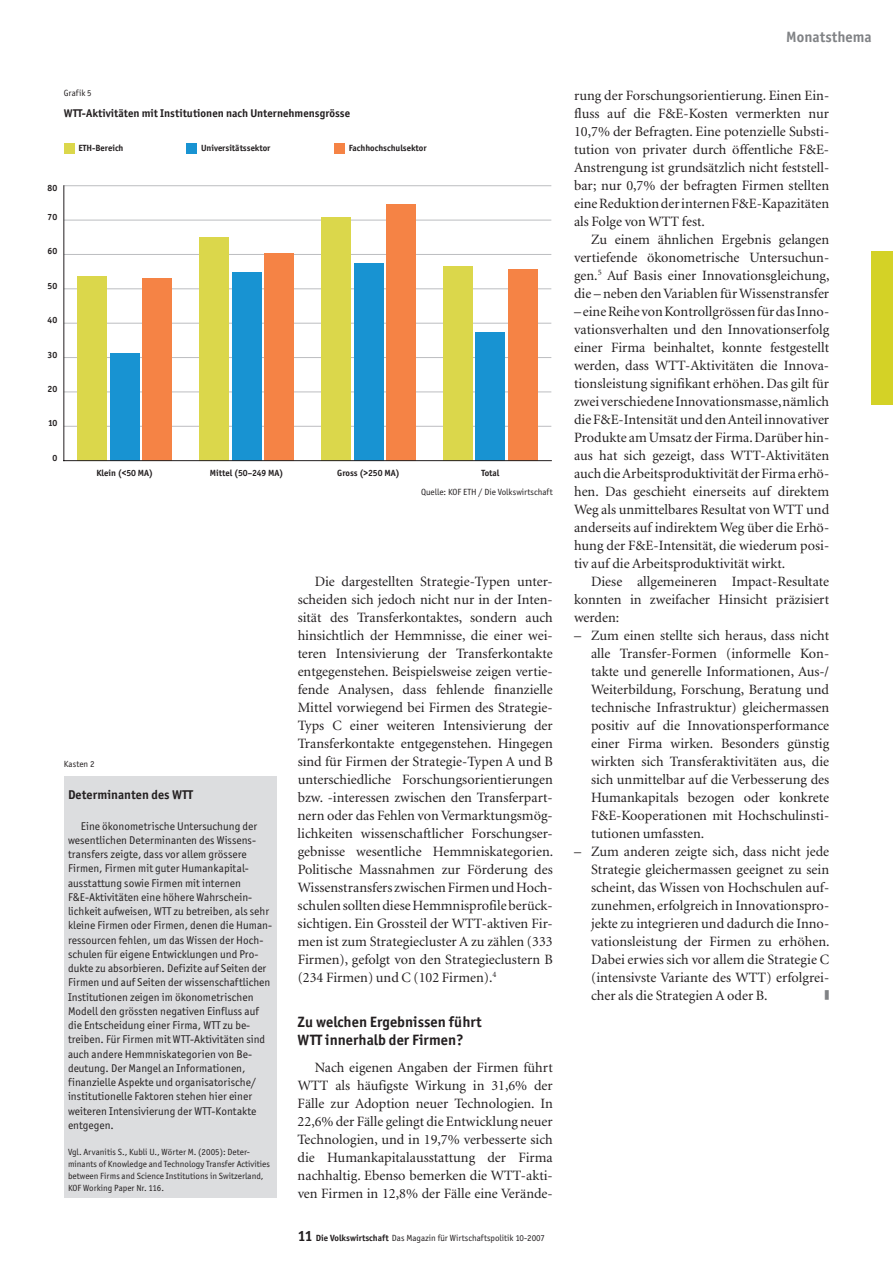
<style>
.page{position:relative;width:893px;height:1263px;background:#fff}
.page>*{position:absolute;margin:0;border:0;box-sizing:border-box;transform-origin:0 0}
.t1{font:700 15px/18px "Officina San ITC";letter-spacing:.005em;color:#231f20}
.t2{font:700 15px "Officina San ITC";letter-spacing:.005em;color:#808285}
.t3{font:14.25px/18px "Minion";color:#231f20;text-align:justify}
.t4{font:700 12.75px "Officina San ITC";letter-spacing:.005em;color:#231f20}
.t5{font:11.25px/14.2px "Officina San ITC";letter-spacing:.005em;color:#231f20}
.t6{font:700 11.25px "Officina San ITC";letter-spacing:.005em;color:#231f20}
.t7{font:9px/12px "Officina San ITC";letter-spacing:.005em;color:#231f20}
.t8{font:700 9px "Officina San ITC";color:#231f20}
.s1{font-weight:700;font-size:15px}
.s2{font-weight:700}
</style>
<div class="page">
<div style="left:872px;top:252px;width:21px;height:153px;background:#d4d226"></div>
<div style="left:64px;top:776px;width:212px;height:421px;background:#dcdddf"></div>
<hr style="left:64px;top:426px;width:487px;height:1px;background:#bcbdc0">
<hr style="left:64px;top:391px;width:487px;height:1px;background:#bcbdc0">
<hr style="left:64px;top:357px;width:487px;height:1px;background:#bcbdc0">
<hr style="left:64px;top:323px;width:487px;height:1px;background:#bcbdc0">
<hr style="left:64px;top:288px;width:487px;height:1px;background:#bcbdc0">
<hr style="left:64px;top:254px;width:487px;height:1px;background:#bcbdc0">
<hr style="left:64px;top:220px;width:487px;height:1px;background:#bcbdc0">
<hr style="left:64px;top:185px;width:487px;height:1px;background:#bcbdc0">
<div style="left:64px;top:143px;width:11px;height:10px;background:#dbd74b"></div>
<div style="left:187px;top:143px;width:10px;height:10px;background:#1893d2"></div>
<div style="left:334px;top:143px;width:11px;height:10px;background:#f58345"></div>
<div style="left:143px;top:278px;width:29px;height:183px;background:#f58345"></div>
<div style="left:265px;top:253px;width:29px;height:208px;background:#f58345"></div>
<div style="left:386px;top:205px;width:30px;height:256px;background:#f58345"></div>
<div style="left:508px;top:270px;width:30px;height:191px;background:#f58345"></div>
<div style="left:110px;top:353px;width:29px;height:108px;background:#1893d2"></div>
<div style="left:232px;top:272px;width:29px;height:189px;background:#1893d2"></div>
<div style="left:354px;top:263px;width:29px;height:198px;background:#1893d2"></div>
<div style="left:476px;top:332px;width:29px;height:129px;background:#1893d2"></div>
<div style="left:78px;top:276px;width:29px;height:185px;background:#dbd74b"></div>
<div style="left:200px;top:238px;width:29px;height:223px;background:#dbd74b"></div>
<div style="left:321px;top:217px;width:30px;height:244px;background:#dbd74b"></div>
<div style="left:443px;top:266px;width:30px;height:195px;background:#dbd74b"></div>
<hr style="left:64px;top:460px;width:487px;height:1px;background:#231f20">
<hr style="left:63px;top:186px;width:1px;height:275px;background:#231f20">
<p class="t7" style="left:64px;top:86px;width:30px">Grafik 5</p>
<p class="t6" style="left:64px;top:106px;width:288px">WTT-Aktivitäten mit Institutionen nach Unternehmensgrösse</p>
<p class="t8" style="left:48px;top:183px;width:11px">80</p>
<p class="t8" style="left:48px;top:211px;width:11px">70</p>
<p class="t8" style="left:48px;top:246px;width:11px">60</p>
<p class="t8" style="left:48px;top:280px;width:11px">50</p>
<p class="t8" style="left:48px;top:315px;width:11px">40</p>
<p class="t8" style="left:48px;top:349px;width:11px">30</p>
<p class="t8" style="left:48px;top:383px;width:11px">20</p>
<p class="t8" style="left:48px;top:418px;width:11px">10</p>
<p class="t8" style="left:52px;top:452px;width:6px">0</p>
<p class="t8" style="left:78px;top:143px;width:47px">ETH-Bereich</p>
<p class="t8" style="left:201px;top:143px;width:71px">Universitätssektor</p>
<p class="t8" style="left:349px;top:143px;width:79px">Fachhochschulsektor</p>
<p class="t8" style="left:96px;top:467px;width:58px">Klein (&lt;50 MA)</p>
<p class="t8" style="left:210px;top:467px;width:75px">Mittel (50–249 MA)</p>
<p class="t8" style="left:337px;top:467px;width:64px">Gross (&gt;250 MA)</p>
<p class="t8" style="left:481px;top:467px;width:19px">Total</p>
<p class="t7" style="left:421px;top:486px;width:133px">Quelle: KOF ETH / Die Volkswirtschaft</p>
<p class="t7" style="left:64px;top:758px;width:32px">Kasten 2</p>
<p class="t4" style="left:68px;top:786px;width:126px">Determinanten des WTT</p>
<p class="t5" style="left:68px;top:818px;width:206px;text-indent:13px">Eine ökonometrische Untersuchung der wesentlichen Determinanten des Wissens&shy;transfers zeigte, dass vor allem grössere Firmen, Firmen mit guter Humankapital&shy;ausstattung sowie Firmen mit internen F&amp;E-Aktivitäten eine höhere Wahrschein&shy;lichkeit aufweisen, WTT zu betreiben, als sehr kleine Firmen oder Firmen, denen die Human&shy;ressourcen fehlen, um das Wissen der Hoch&shy;schulen für eigene Entwicklungen und Pro&shy;dukte zu absorbieren. Defizite auf Seiten der Firmen und auf Seiten der wissenschaftlichen Institutionen zeigen im ökonometrischen Modell den grössten negativen Einfluss auf die Entscheidung einer Firma, WTT zu be&shy;treiben. Für Firmen mit WTT-Aktivitäten sind auch andere Hemmniskategorien von Be&shy;deutung. Der Mangel an Informationen, finanzielle Aspekte und organisatorische/ institutionelle Faktoren stehen hier einer weiteren Intensivierung der WTT-Kontakte entgegen.</p>
<p class="t7" style="left:68px;top:1146px;width:203px">Vgl. Arvanitis S., Kubli U., Wörter M. (2005): Deter&shy;minants of Knowledge and Technology Transfer Activities between Firms and Science Institutions in Switzerland, KOF Working Paper Nr. 116.</p>
<p class="t3" style="left:298px;top:572px;width:257px;text-indent:17px">Die dargestellten Strategie-Typen unter&shy;scheiden sich jedoch nicht nur in der Inten&shy;sität des Transferkontaktes, sondern auch hinsichtlich der Hemmnisse, die einer wei&shy;teren Intensivierung der Transferkontakte entgegenstehen. Beispielsweise zeigen vertie&shy;fende Analysen, dass fehlende finanzielle Mittel vorwiegend bei Firmen des Strategie-Typs C einer weiteren Intensivierung der Transferkontakte entgegenstehen. Hingegen sind für Firmen der Strategie-Typen A und B unterschiedliche Forschungsorientierungen bzw. -interessen zwischen den Transferpart&shy;nern oder das Fehlen von Vermarktungsmög&shy;lichkeiten wissenschaftlicher Forschungser&shy;gebnisse wesentliche Hemmniskategorien.<br>Politische Massnahmen zur Förderung des Wissenstransfers zwischen Firmen und Hoch&shy;schulen sollten diese Hemmnisprofile berück&shy;sichtigen. Ein Grossteil der WTT-aktiven Fir&shy;men ist zum Strategiecluster A zu zählen (333<br>Firmen), gefolgt von den Strategieclustern B (234 Firmen) und C (102 Firmen).<sup>4</sup></p>
<p class="t1" style="left:298px;top:1012px;width:186px">Zu welchen Ergebnissen führt<br>WTT innerhalb der Firmen?</p>
<p class="t3" style="left:298px;top:1058px;width:257px;text-indent:17px">Nach eigenen Angaben der Firmen führt WTT als häufigste Wirkung in 31,6% der Fälle zur Adoption neuer Technologien. In 22,6% der Fälle gelingt die Entwicklung neuer Technologien, und in 19,7% verbesserte sich die Humankapitalausstattung der Firma nachhaltig. Ebenso bemerken die WTT-akti&shy;ven Firmen in 12,8% der Fälle eine Verände-</p>
<p class="t7" style="left:298px;top:1232px;width:249px"><span class="s1">11</span> <span class="s2">Die Volkswirtschaft</span> Das Magazin für Wirtschaftspolitik 10-2007</p>
<p class="t2" style="left:786px;top:27px;width:87px">Monatsthema</p>
<p class="t3" style="left:574px;top:86px;width:257px">rung der Forschungsorientierung. Einen Ein&shy;fluss auf die F&amp;E-Kosten vermerkten nur 10,7% der Befragten. Eine potenzielle Substi&shy;tution von privater durch öffentliche F&amp;E-Anstrengung ist grundsätzlich nicht feststell&shy;bar; nur 0,7% der befragten Firmen stellten eine Reduktion der internen F&amp;E-Kapazitäten als Folge von WTT fest.</p>
<p class="t3" style="left:574px;top:230px;width:257px;text-indent:17px">Zu einem ähnlichen Ergebnis gelangen vertiefende ökonometrische Untersuchun&shy;gen.<sup>5</sup> Auf Basis einer Innovationsgleichung, die – neben den Variablen für Wissenstransfer</p>
<p class="t3" style="left:574px;top:302px;width:257px">– eine Reihe von Kontrollgrössen für das Inno&shy;vationsverhalten und den Innovationserfolg einer Firma beinhaltet, konnte festgestellt werden, dass WTT-Aktivitäten die Innova&shy;tionsleistung signifikant erhöhen. Das gilt für zwei verschiedene Innovationsmasse, nämlich die F&amp;E-Intensität und den Anteil innovativer Produkte am Umsatz der Firma. Darüber hin&shy;aus hat sich gezeigt, dass WTT-Aktivitäten auch die Arbeitsproduktivität der Firma erhö&shy;hen. Das geschieht einerseits auf direktem Weg als unmittelbares Resultat von WTT und anderseits auf indirektem Weg über die Erhö&shy;hung der F&amp;E-Intensität, die wiederum posi&shy;tiv auf die Arbeitsproduktivität wirkt.</p>
<p class="t3" style="left:574px;top:572px;width:257px;text-indent:17px">Diese allgemeineren Impact-Resultate konnten in zweifacher Hinsicht präzisiert werden:</p>
<p class="t3" style="left:591px;top:626px;width:240px;text-indent:-17px">– Zum einen stellte sich heraus, dass nicht alle Transfer-Formen (informelle Kon&shy;takte und generelle Informationen, Aus-/ Weiterbildung, Forschung, Beratung und technische Infrastruktur) gleichermassen positiv auf die Innovationsperformance einer Firma wirken. Besonders günstig wirkten sich Transferaktivitäten aus, die sich unmittelbar auf die Verbesserung des Humankapitals bezogen oder konkrete F&amp;E-Kooperationen mit Hochschulinsti&shy;tutionen umfassten.</p>
<p class="t3" style="left:591px;top:842px;width:240px;text-indent:-17px">– Zum anderen zeigte sich, dass nicht jede Strategie gleichermassen geeignet zu sein scheint, das Wissen von Hochschulen auf&shy;zunehmen, erfolgreich in Innovationspro&shy;jekte zu integrieren und dadurch die Inno&shy;vationsleistung der Firmen zu erhöhen.<br>Dabei erwies sich vor allem die Strategie C (intensivste Variante des WTT) erfolgrei&shy;cher als die Strategien A oder B.</p>
</div>
